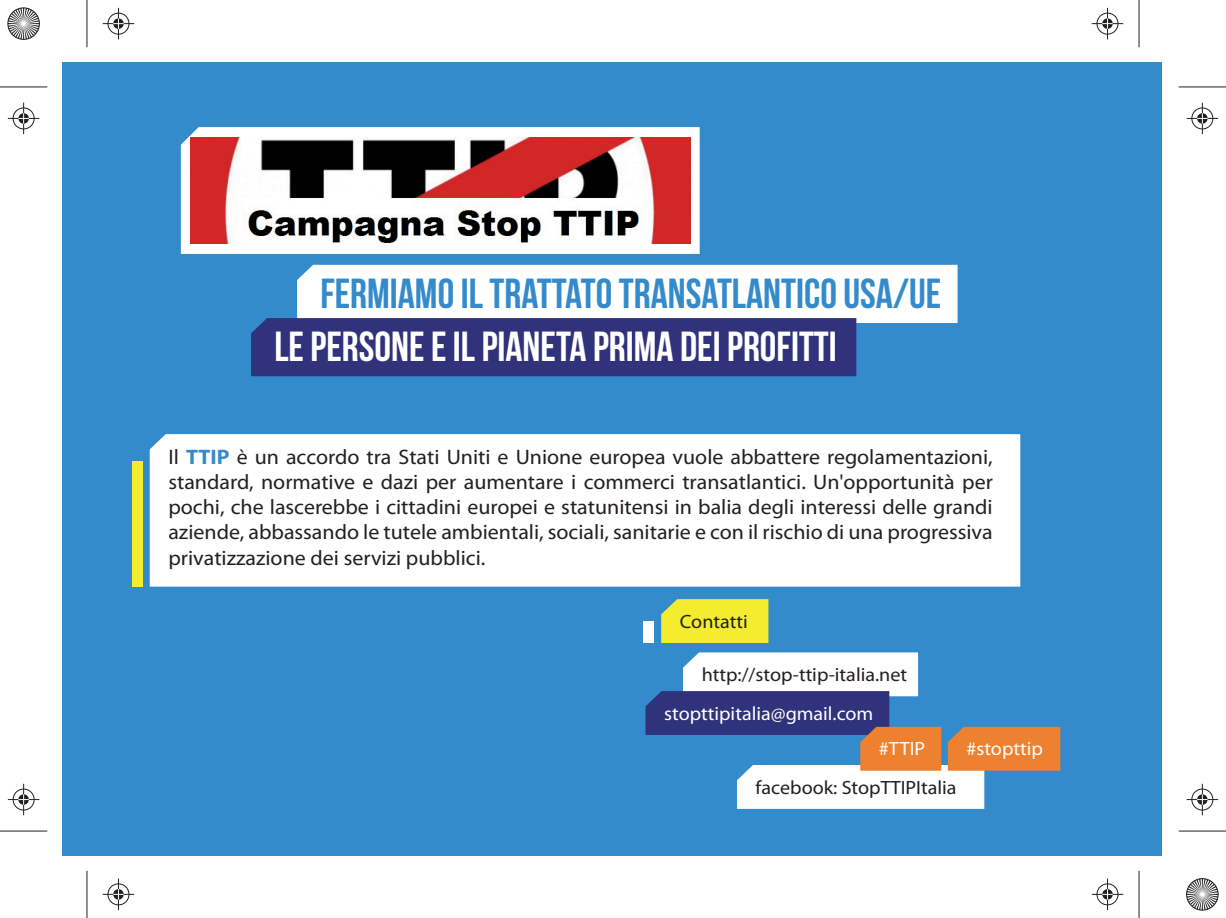
<style>
.page{position:relative;width:1226px;height:918px;background:#fff}
.page>*{position:absolute;margin:0;border:0;box-sizing:border-box;transform-origin:0 0}
.t1{font:42px/53.2px "Bebas Neue";color:#348bcb}
.t2{font:21px/25.2px "Myriad Pro";color:#231f20;text-align:justify;scale:1.04 1}
.t3{font:19.25px "Myriad Pro";color:#231f20;scale:1.04 1}
.t4{font:19.25px "Myriad Pro";color:#fff;scale:1.04 1}
.s1{color:#fff}
.s2{font-weight:700;color:#348bcb}
</style>
<div class="page">
<div style="left:62px;top:62px;width:1100px;height:794px;background:#348bcb"></div>
<svg style="left:181px;top:127px;width:518px;height:127px;background:#fbfcfd"></svg>
<img style="left:190px;top:137px;width:500px;height:107px">
<div style="left:150px;top:434px;width:870px;height:153px;background:#fff"></div>
<div style="left:132px;top:461px;width:11px;height:126px;background:#f4ed2f"></div>
<svg style="left:251px;top:265px;width:706px;height:111px;background:#8d97be"></svg>
<div style="left:661px;top:599px;width:107px;height:44px;background:#f4ed2f"></div>
<div style="left:643px;top:622px;width:11px;height:21px;background:#fff"></div>
<svg style="left:645px;top:652px;width:415px;height:157px"></svg>
<hr style="left:0;top:87px;width:47px;height:1px;background:#231f20">
<hr style="left:1178px;top:87px;width:48px;height:1px;background:#231f20">
<hr style="left:0;top:831px;width:47px;height:1px;background:#231f20">
<hr style="left:1178px;top:831px;width:48px;height:1px;background:#231f20">
<hr style="left:87px;top:0;width:1px;height:47px;background:#231f20">
<hr style="left:87px;top:871px;width:1px;height:47px;background:#231f20">
<hr style="left:1138px;top:0;width:1px;height:47px;background:#231f20">
<hr style="left:1138px;top:871px;width:1px;height:47px;background:#231f20">
<div style="left:107px;top:12px;width:23px;height:23px;border:2px solid #fff;border-radius:50%"></div>
<hr style="left:103px;top:23px;width:31px;height:2px;background:#fff">
<hr style="left:117px;top:8px;width:3px;height:31px;background:#fff">
<div style="left:112px;top:17px;width:13px;height:13px;border:2px solid #fff;border-radius:50%"></div>
<div style="left:108px;top:13px;width:21px;height:21px;border:1px solid #231f20;border-radius:50%"></div>
<hr style="left:103px;top:23px;width:31px;height:1px;background:#231f20">
<hr style="left:118px;top:8px;width:1px;height:31px;background:#231f20">
<svg style="left:113px;top:18px;width:11px;height:11px"></svg>
<div style="left:1095px;top:12px;width:24px;height:23px;border:2px solid #fff;border-radius:50%"></div>
<hr style="left:1091px;top:23px;width:32px;height:2px;background:#fff">
<hr style="left:1106px;top:8px;width:2px;height:31px;background:#fff">
<div style="left:1101px;top:17px;width:12px;height:13px;border:2px solid #fff;border-radius:50%"></div>
<div style="left:1096px;top:13px;width:22px;height:21px;border:1px solid #231f20;border-radius:50%"></div>
<hr style="left:1091px;top:23px;width:32px;height:1px;background:#231f20">
<hr style="left:1107px;top:8px;width:1px;height:31px;background:#231f20">
<svg style="left:1102px;top:18px;width:10px;height:11px"></svg>
<div style="left:107px;top:883px;width:23px;height:23px;border:2px solid #fff;border-radius:50%"></div>
<hr style="left:103px;top:893px;width:31px;height:2px;background:#fff">
<hr style="left:117px;top:879px;width:3px;height:31px;background:#fff">
<div style="left:112px;top:888px;width:13px;height:13px;border:2px solid #fff;border-radius:50%"></div>
<div style="left:108px;top:884px;width:21px;height:21px;border:1px solid #231f20;border-radius:50%"></div>
<hr style="left:103px;top:894px;width:31px;height:1px;background:#231f20">
<hr style="left:118px;top:879px;width:1px;height:31px;background:#231f20">
<svg style="left:113px;top:889px;width:11px;height:11px"></svg>
<div style="left:1095px;top:883px;width:24px;height:23px;border:2px solid #fff;border-radius:50%"></div>
<hr style="left:1091px;top:893px;width:32px;height:2px;background:#fff">
<hr style="left:1106px;top:879px;width:2px;height:31px;background:#fff">
<div style="left:1101px;top:888px;width:12px;height:13px;border:2px solid #fff;border-radius:50%"></div>
<div style="left:1096px;top:884px;width:22px;height:21px;border:1px solid #231f20;border-radius:50%"></div>
<hr style="left:1091px;top:894px;width:32px;height:1px;background:#231f20">
<hr style="left:1107px;top:879px;width:1px;height:31px;background:#231f20">
<svg style="left:1102px;top:889px;width:10px;height:11px"></svg>
<div style="left:12px;top:107px;width:23px;height:23px;border:2px solid #fff;border-radius:50%"></div>
<hr style="left:8px;top:117px;width:31px;height:3px;background:#fff">
<hr style="left:23px;top:103px;width:2px;height:31px;background:#fff">
<div style="left:17px;top:112px;width:13px;height:13px;border:2px solid #fff;border-radius:50%"></div>
<div style="left:13px;top:108px;width:21px;height:21px;border:1px solid #231f20;border-radius:50%"></div>
<hr style="left:8px;top:118px;width:31px;height:1px;background:#231f20">
<hr style="left:23px;top:103px;width:1px;height:31px;background:#231f20">
<svg style="left:18px;top:113px;width:11px;height:11px"></svg>
<div style="left:12px;top:788px;width:23px;height:23px;border:2px solid #fff;border-radius:50%"></div>
<hr style="left:8px;top:798px;width:31px;height:3px;background:#fff">
<hr style="left:23px;top:784px;width:2px;height:31px;background:#fff">
<div style="left:17px;top:793px;width:13px;height:13px;border:2px solid #fff;border-radius:50%"></div>
<div style="left:13px;top:789px;width:21px;height:21px;border:1px solid #231f20;border-radius:50%"></div>
<hr style="left:8px;top:799px;width:31px;height:1px;background:#231f20">
<hr style="left:23px;top:784px;width:1px;height:31px;background:#231f20">
<svg style="left:18px;top:794px;width:11px;height:11px"></svg>
<div style="left:1190px;top:107px;width:23px;height:23px;border:2px solid #fff;border-radius:50%"></div>
<hr style="left:1186px;top:117px;width:32px;height:3px;background:#fff">
<hr style="left:1201px;top:103px;width:2px;height:31px;background:#fff">
<div style="left:1196px;top:112px;width:12px;height:13px;border:2px solid #fff;border-radius:50%"></div>
<div style="left:1191px;top:108px;width:22px;height:21px;border:1px solid #231f20;border-radius:50%"></div>
<hr style="left:1186px;top:118px;width:32px;height:1px;background:#231f20">
<hr style="left:1202px;top:103px;width:1px;height:31px;background:#231f20">
<svg style="left:1197px;top:113px;width:10px;height:11px"></svg>
<div style="left:1190px;top:788px;width:23px;height:23px;border:2px solid #fff;border-radius:50%"></div>
<hr style="left:1186px;top:798px;width:32px;height:3px;background:#fff">
<hr style="left:1201px;top:784px;width:2px;height:31px;background:#fff">
<div style="left:1196px;top:793px;width:12px;height:13px;border:2px solid #fff;border-radius:50%"></div>
<div style="left:1191px;top:789px;width:22px;height:21px;border:1px solid #231f20;border-radius:50%"></div>
<hr style="left:1186px;top:799px;width:32px;height:1px;background:#231f20">
<hr style="left:1202px;top:784px;width:1px;height:31px;background:#231f20">
<svg style="left:1197px;top:794px;width:10px;height:11px"></svg>
<svg style="left:7px;top:7px;width:33px;height:33px"></svg>
<svg style="left:1186px;top:878px;width:33px;height:33px"></svg>
<p class="t1" style="left:274px;top:267px;width:668px;text-indent:46px">FERMIAMO IL TRATTATO TRANSATLANTICO USA/UE<br><span class="s1">LE PERSONE E IL PIANETA PRIMA DEI PROFITTI</span></p>
<p class="t2" style="left:168px;top:446px;width:794px">Il <span class="s2">TTIP</span> è un accordo tra Stati Uniti e Unione europea vuole abbattere regolamentazioni, standard, normative e dazi per aumentare i commerci transatlantici. Un'opportunità per pochi, che lascerebbe i cittadini europei e statunitensi in balia degli interessi delle grandi aziende, abbassando le tutele ambientali, sociali, sanitarie e con il rischio di una progressiva privatizzazione dei servizi pubblici.</p>
<p class="t3" style="left:680px;top:614px;width:67px">Contatti</p>
<p class="t3" style="left:701px;top:667px;width:199px">http://stop-ttip-italia.net</p>
<p class="t4" style="left:664px;top:706px;width:203px">stopttipitalia@gmail.com</p>
<p class="t4" style="left:879px;top:742px;width:46px">#TTIP</p>
<p class="t4" style="left:966px;top:742px;width:75px">#stopttip</p>
<p class="t3" style="left:755px;top:780px;width:195px">facebook: StopTTIPItalia</p>
</div>
